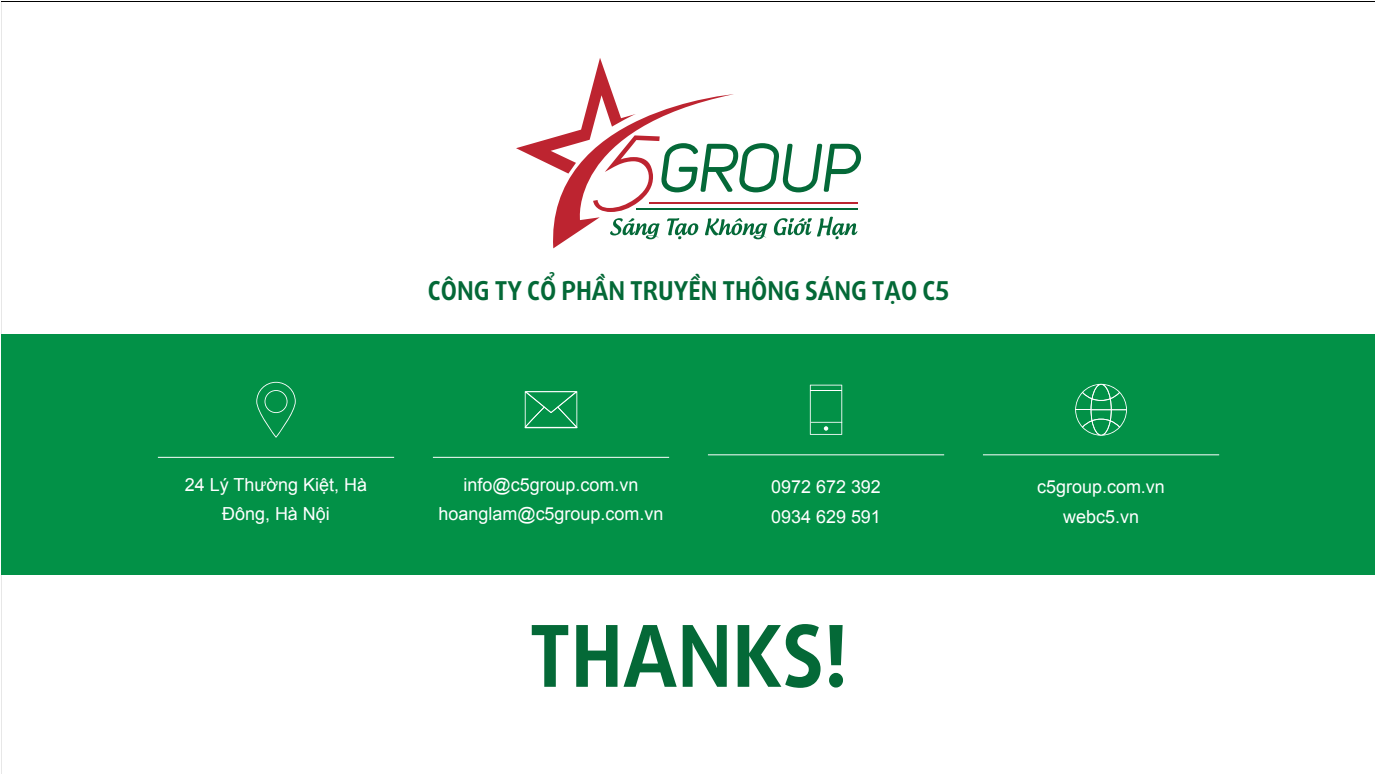
<style>
.page{position:relative;width:1375px;height:774px;background:#fff}
.page>*{position:absolute;margin:0;border:0;box-sizing:border-box;transform-origin:0 0}
.t1{font:700 85.25px "UTM Daxline";color:#046937}
.t2{font:700 26px "UTM Daxline";color:#046937}
.t3{font:18px/29.4px "Arial";color:#fff;text-align:center}
</style>
<div class="page">
<svg style="left:516px;top:58px;width:345px;height:190px"></svg>
<hr style="left:649px;top:202px;width:208px;height:2px;background:#bd2430">
<hr style="left:636px;top:207px;width:221px;height:2px;background:#046938">
<div style="left:1px;top:334px;width:1374px;height:241px;background:#029147"></div>
<svg style="left:256px;top:382px;width:40px;height:55px"></svg>
<svg style="left:1075px;top:384px;width:52px;height:51px"></svg>
<svg style="left:525px;top:391px;width:52px;height:37px"></svg>
<svg style="left:810px;top:384px;width:32px;height:51px"></svg>
<hr style="left:158px;top:457px;width:236px;height:1px;background:#fff">
<hr style="left:433px;top:457px;width:236px;height:1px;background:#fff">
<hr style="left:708px;top:454px;width:236px;height:1px;background:#fff">
<hr style="left:983px;top:454px;width:236px;height:1px;background:#fff">
<h2 class="t2" style="left:428px;top:271px;width:523px">CÔNG TY CỔ PHẦN TRUYỀN THÔNG SÁNG TẠO C5</h2>
<p class="t3" style="left:185px;top:469px;width:184px">24 Lý Thường Kiệt, Hà<br>Đông, Hà Nội</p>
<p class="t3" style="left:439px;top:469px;width:226px">info@c5group.com.vn hoanglam@c5group.com.vn</p>
<p class="t3" style="left:771px;top:472px;width:111px;text-align:left">0972 672 392<br>0934 629 591</p>
<p class="t3" style="left:1037px;top:472px;width:129px">c5group.com.vn webc5.vn</p>
<h1 class="t1" style="left:529px;top:593px;width:320px">THANKS!</h1>
</div>
